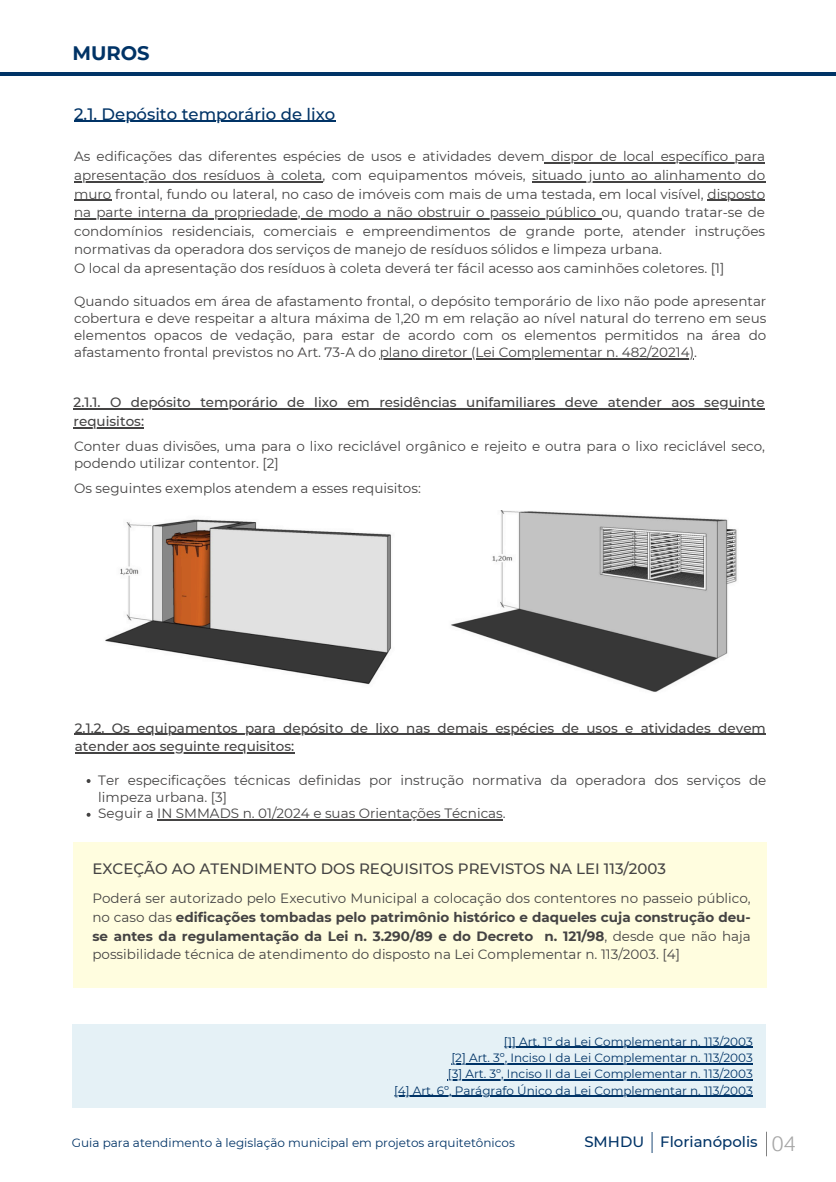
<style>
.page{position:relative;width:836px;height:1182px;background:#fff}
.page>*{position:absolute;margin:0;border:0;box-sizing:border-box;transform-origin:0 0}
.t1{font:300 21px "Aileron";color:#a6a6a6}
.t2{font:700 19.5px "Montserrat";color:#036}
.t3{font:500 16.5px "Montserrat";color:#036}
.t4{font:500 15px "Montserrat";color:#444343}
.t5{font:500 14.92px "Montserrat";color:#036}
.t6{font:13.5px/18.6px "Montserrat";color:#444343}
.t7{font:500 13.5px/18.6px "Montserrat";color:#444343}
.t8{font:12px "Montserrat";color:#036}
.s1{font-weight:700}
</style>
<div class="page">
<div style="left:72px;top:1024px;width:693px;height:84px;background:#e5f1f6"></div>
<hr style="left:1px;top:73px;width:834px;height:3px;background:#036">
<img style="left:105px;top:519px;width:286px;height:166px">
<img style="left:451px;top:510px;width:286px;height:182px">
<hr style="left:504px;top:1046px;width:248px;height:1px;background:#036">
<hr style="left:451px;top:1062px;width:301px;height:2px;background:#036">
<hr style="left:448px;top:1079px;width:304px;height:1px;background:#036">
<hr style="left:394px;top:1095px;width:358px;height:1px;background:#036">
<hr style="left:74px;top:408px;width:690px;height:1px;background:#444343">
<hr style="left:74px;top:427px;width:70px;height:1px;background:#444343">
<svg style="left:651px;top:1132px;width:1px;height:20px"></svg>
<hr style="left:74px;top:121px;width:261px;height:1px;background:#036">
<div style="left:73px;top:842px;width:693px;height:145px;background:#fffddf"></div>
<hr style="left:544px;top:162px;width:221px;height:2px;background:#444343">
<hr style="left:74px;top:181px;width:248px;height:1px;background:#444343">
<hr style="left:532px;top:181px;width:233px;height:1px;background:#444343">
<hr style="left:74px;top:200px;width:37px;height:1px;background:#444343">
<hr style="left:707px;top:200px;width:58px;height:1px;background:#444343">
<hr style="left:74px;top:218px;width:527px;height:1px;background:#444343">
<hr style="left:379px;top:358px;width:315px;height:1px;background:#444343">
<hr style="left:75px;top:733px;width:690px;height:1px;background:#444343">
<hr style="left:75px;top:752px;width:219px;height:1px;background:#444343">
<hr style="left:157px;top:819px;width:345px;height:1px;background:#444343">
<p class="t2" style="left:72px;top:41px;width:79px">MUROS</p>
<p class="t3" style="left:74px;top:104px;width:263px">2.1. Depósito temporário de lixo</p>
<p class="t6" style="left:74px;top:147px;width:472px">As edificações das diferentes espécies de usos e atividades devem</p>
<h3 class="t6" style="left:551px;top:147px;width:215px">dispor de local específico para</h3>
<p class="t6" style="left:74px;top:166px;width:453px">apresentação dos resíduos à coleta, com equipamentos móveis,</p>
<p class="t6" style="left:74px;top:166px;width:692px;text-indent:458px">situado junto ao alinhamento do muro frontal, fundo ou lateral, no caso de imóveis com mais de uma testada, em local visível, disposto na parte interna da propriedade, de modo a não obstruir o passeio público ou, quando tratar-se de condomínios residenciais, comerciais e empreendimentos de grande porte, atender instruções normativas da operadora dos serviços de manejo de resíduos sólidos e limpeza urbana.<br>O local da apresentação dos resíduos à coleta deverá ter fácil acesso aos caminhões coletores. [1]</p>
<p class="t6" style="left:74px;top:293px;width:693px;line-height:16.9px;text-align:justify">Quando situados em área de afastamento frontal, o depósito temporário de lixo não pode apresentar cobertura e deve respeitar a altura máxima de 1,20 m em relação ao nível natural do terreno em seus elementos opacos de vedação, para estar de acordo com os elementos permitidos na área do afastamento frontal previstos no Art. 73-A do plano diretor (Lei Complementar n. 482/20214).</p>
<h5 class="t7" style="left:74px;top:393px;width:692px">2.1.1. O depósito temporário de lixo em residências unifamiliares deve atender aos seguinte</h5>
<p class="t7" style="left:74px;top:412px;width:72px">requisitos:</p>
<p class="t6" style="left:74px;top:437px;width:692px;line-height:16.9px">Conter duas divisões, uma para o lixo reciclável orgânico e rejeito e outra para o lixo reciclável seco, podendo utilizar contentor. [2]</p>
<h4 class="t6" style="left:74px;top:479px;width:348px">Os seguintes exemplos atendem a esses requisitos:</h4>
<p class="t7" style="left:75px;top:718px;width:692px">2.1.2. Os equipamentos para depósito de lixo nas demais espécies de usos e atividades devem atender aos seguinte requisitos:</p>
<p class="t6" style="left:98px;top:771px;width:669px;line-height:16.9px">Ter especificações técnicas definidas por instrução normativa da operadora dos serviços de limpeza urbana. [3]<br>Seguir a IN SMMADS n. 01/2024 e suas Orientações Técnicas.</p>
<p class="t4" style="left:92px;top:859px;width:575px">EXCEÇÃO AO ATENDIMENTO DOS REQUISITOS PREVISTOS NA LEI 113/2003</p>
<p class="t6" style="left:92px;top:889px;width:659px;text-align:justify">Poderá ser autorizado pelo Executivo Municipal a colocação dos contentores no passeio público, no caso das <span class="s1">edificações tombadas pelo patrimônio histórico e daqueles cuja construção deu&shy;se antes da regulamentação da Lei n. 3.290/89 e do Decreto n. 121/98</span>, desde que não haja possibilidade técnica de atendimento do disposto na Lei Complementar n. 113/2003. [4]</p>
<h5 class="t8" style="left:504px;top:1033px;width:250px">[1] Art. 1º da Lei Complementar n. 113/2003</h5>
<h5 class="t8" style="left:451px;top:1050px;width:303px">[2] Art. 3º, Inciso I da Lei Complementar n. 113/2003</h5>
<h4 class="t8" style="left:448px;top:1066px;width:306px">[3] Art. 3º, Inciso II da Lei Complementar n. 113/2003</h4>
<h5 class="t8" style="left:394px;top:1082px;width:360px">[4] Art. 6º, Parágrafo Único da Lei Complementar n. 113/2003</h5>
<p class="t5" style="left:584px;top:1132px;width:175px">SMHDU Florianópolis</p>
<h5 class="t8" style="left:72px;top:1135px;width:444px">Guia para atendimento à legislação municipal em projetos arquitetônicos</h5>
<h2 class="t1" style="left:771px;top:1130px;width:25px">04</h2>
</div>
